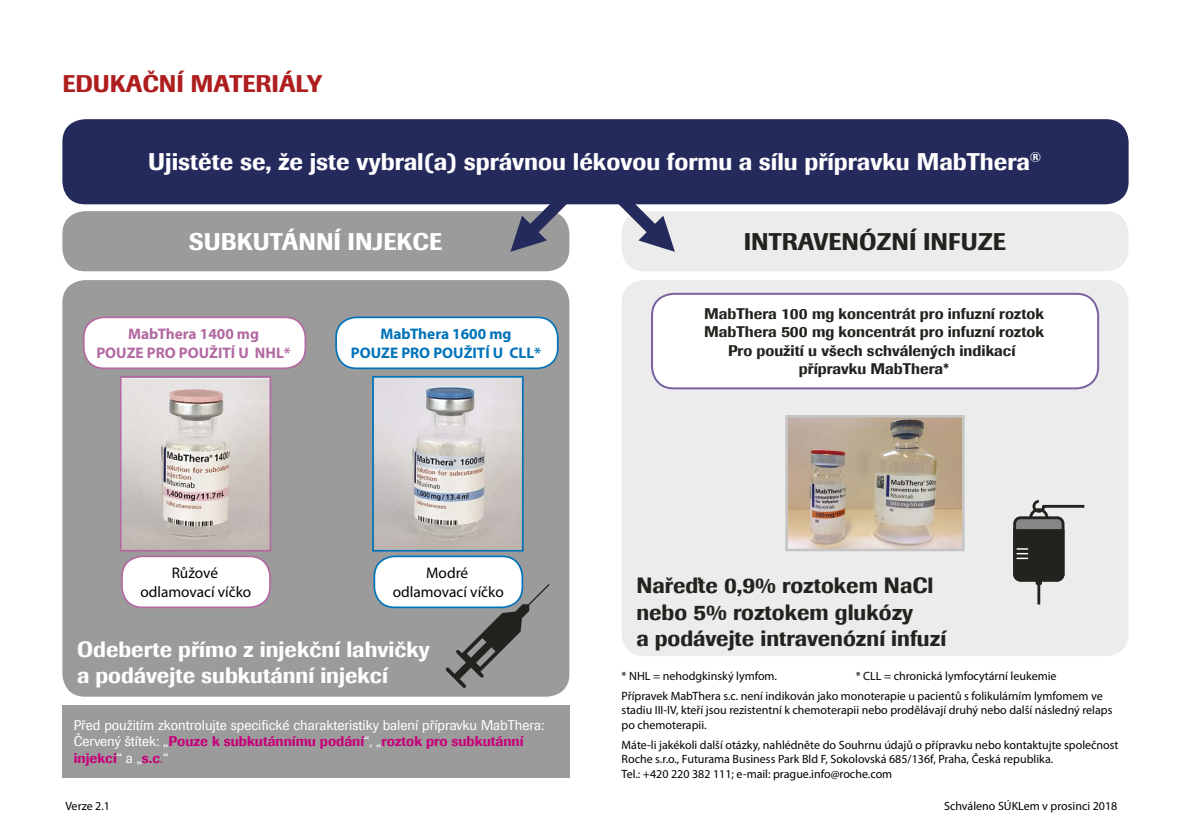
<style>
.page{position:relative;width:1191px;height:840px;background:#fff}
.page>*{position:absolute;margin:0;border:0;box-sizing:border-box;transform-origin:0 0}
.t1{font:500 24px "Imago";color:#fff}
.t2{font:500 24px "Imago";color:#22221e}
.t3{font:500 24px "Imago";color:#af1e1f}
.t4{font:500 22px/26.4px "Imago";color:#22221e}
.t5{font:500 22px/26.4px "Imago";color:#fff}
.t6{font:500 15.4px/18.4px "Imago";color:#22221e;text-align:center}
.t7{font:15.4px/18.4px "Myriad Pro";color:#000;text-align:center}
.t8{font:700 15.4px/18.4px "Myriad Pro";color:#b369a2;text-align:center}
.t9{font:700 15.4px/18.4px "Myriad Pro";color:#0073b9;text-align:center}
.t10{font:14px/16.8px "Imago";color:#fff}
.t11{font:12px/14.4px "Myriad Pro";color:#000}
.s1{font-weight:500;color:#c6007a}
.s2{color:#c6007a}
</style>
<div class="page">
<div style="left:62px;top:211px;width:507px;height:60px;background:#9c9b9b;border-radius:23px"></div>
<div style="left:621px;top:211px;width:507px;height:60px;background:#ececec;border-radius:23px"></div>
<div style="left:62px;top:280px;width:507px;height:416px;background:#9c9b9b;border-radius:23px"></div>
<div style="left:621px;top:280px;width:507px;height:375px;background:#ececec;border-radius:23px"></div>
<div style="left:62px;top:705px;width:507px;height:72px;background:#9c9b9b"></div>
<div style="left:651px;top:292px;width:448px;height:97px;background:#fff"></div>
<svg style="left:510px;top:204px;width:66px;height:48px"></svg>
<svg style="left:609px;top:204px;width:66px;height:48px"></svg>
<div style="left:62px;top:119px;width:1066px;height:85px;background:#252a5d;border-radius:23px"></div>
<svg style="left:1013px;top:500px;width:71px;height:104px"></svg>
<svg style="left:83px;top:316px;width:223px;height:53px;background:#f5f0f4"></svg>
<svg style="left:335px;top:316px;width:223px;height:53px;background:#e9f1f6"></svg>
<svg style="left:120px;top:376px;width:151px;height:232px;background:#d7cecd"></svg>
<svg style="left:372px;top:376px;width:177px;height:311px"></svg>
<svg style="left:785px;top:415px;width:179px;height:136px;background:#bbab9a"></svg>
<h1 class="t3" style="left:62px;top:68px;width:261px">EDUKAČNÍ MATERIÁLY</h1>
<h1 class="t1" style="left:148px;top:146px;width:894px">Ujistěte se, že jste vybral(a) správnou lékovou formu a sílu přípravku MabThera<sup>®</sup></h1>
<h1 class="t1" style="left:189px;top:225px;width:255px">SUBKUTÁNNÍ INJEKCE</h1>
<h1 class="t2" style="left:743px;top:225px;width:263px">INTRAVENÓZNÍ INFUZE</h1>
<p class="t8" style="left:96px;top:324px;width:196px">MabThera 1400 mg<br>POUZE PRO POUŽITÍ U NHL*</p>
<p class="t9" style="left:351px;top:324px;width:192px">MabThera 1600 mg<br>POUZE PRO POUŽITÍ U CLL*</p>
<p class="t7" style="left:140px;top:563px;width:112px">Růžové odlamovací víčko</p>
<p class="t7" style="left:393px;top:563px;width:112px">Modré odlamovací víčko</p>
<h2 class="t5" style="left:77px;top:635px;width:354px">Odeberte přímo z injekční lahvičky a podávejte subkutánní injekcí</h2>
<p class="t10" style="left:74px;top:715px;width:472px">Před použitím zkontrolujte specifické charakteristiky balení přípravku MabThera:<br>Červený štítek: „<span class="s1">Pouze k subkutánnímu podání</span>“, „<span class="s1">roztok pro subkutánní injekci</span>“ a „<span class="s1">s.c</span><span class="s2">.</span>“</p>
<p class="t6" style="left:704px;top:304px;width:341px">MabThera 100 mg koncentrát pro infuzní roztok MabThera 500 mg koncentrát pro infuzní roztok Pro použití u všech schválených indikací přípravku MabThera*</p>
<h2 class="t4" style="left:636px;top:572px;width:311px">Nařeďte 0,9% roztokem NaCl nebo 5% roztokem glukózy<br>a podávejte intravenózní infuzí</h2>
<p class="t11" style="left:621px;top:665px;width:482px;line-height:20px;text-indent:234px">* CLL = chronická lymfocytární leukemie<br>Přípravek MabThera s.c. není indikován jako monoterapie u pacientů s folikulárním lymfomem ve</p>
<p class="t11" style="left:621px;top:702px;width:492px">stadiu III-IV, kteří jsou rezistentní k chemoterapii nebo prodělávají druhý nebo další následný relaps po chemoterapii.</p>
<p class="t11" style="left:621px;top:737px;width:498px">Máte-li jakékoli další otázky, nahlédněte do Souhrnu údajů o přípravku nebo kontaktujte společnost<br>Roche s.r.o., Futurama Business Park Bld F, Sokolovská 685/136f, Praha, Česká republika.<br>Tel.: +420 220 382 111; e-mail: prague.info@roche.com</p>
<p class="t11" style="left:621px;top:668px;width:157px">* NHL = nehodgkinský lymfom.</p>
<p class="t11" style="left:65px;top:797px;width:46px">Verze 2.1</p>
<p class="t11" style="left:944px;top:797px;width:175px">Schváleno SÚKLem v prosinci 2018</p>
</div>
